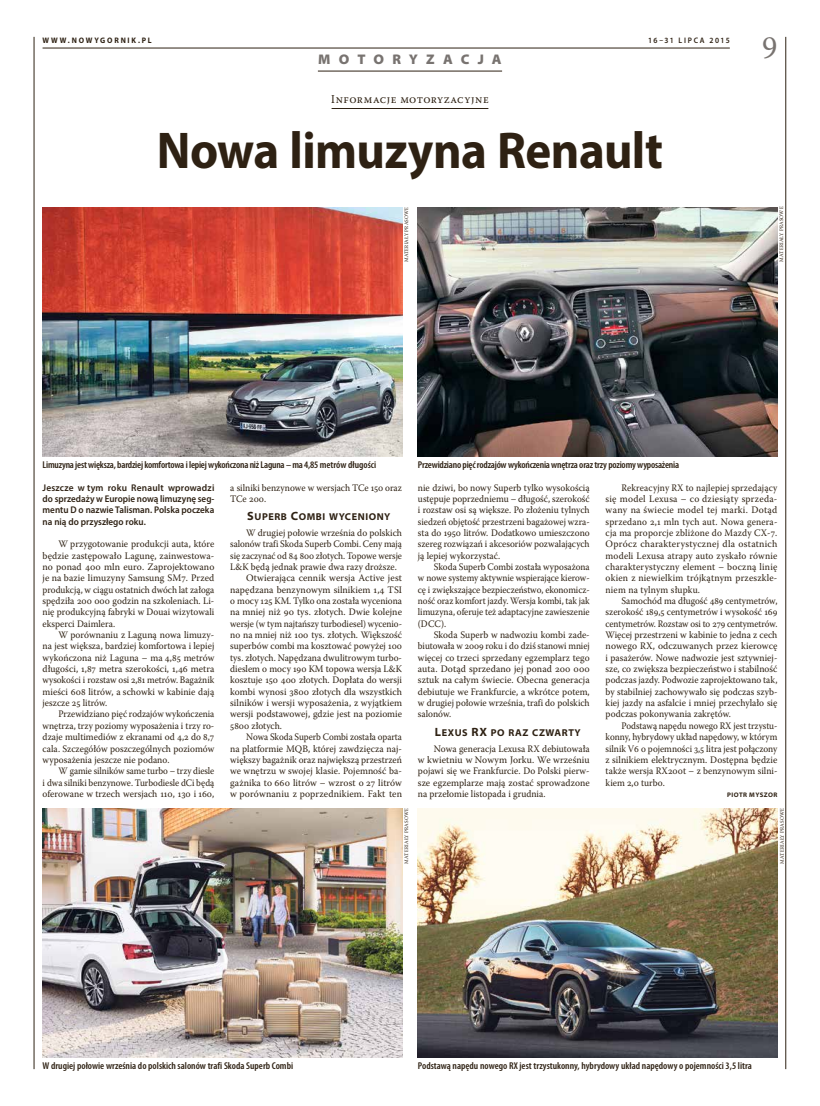
<style>
.page{position:relative;width:820px;height:1106px;background:#fff}
.page>*{position:absolute;margin:0;border:0;box-sizing:border-box;transform-origin:0 0}
.t1{font:700 52px "Myriad Pro";letter-spacing:-.015em;color:#2e2113;scale:.94 1}
.t2{font:32px "Warnock Pro";color:#787370;scale:.94 1}
.t3{font:900 semi-expanded 14px "Myriad Pro";letter-spacing:.615em;color:#787370;scale:.94 1}
.t4{font:12px "Warnock Pro";letter-spacing:.05em;color:#2e2113;scale:.94 1}
.t5{font:10px "Myriad Pro Bold Semi Ext SC830";letter-spacing:.06em;color:#2e2113;scale:.94 1}
.t6{font:9.9px/11.3px "Warnock Pro";color:#2e2113;text-align:justify;scale:.94 1}
.t7{font:9.9px/11.3px "Warnock Pro";color:#2e2113;text-align:justify;scale:.93 1}
.t8{font:9.9px/11.3px "Warnock Pro";color:#2e2113;text-align:justify;scale:.92 1}
.t9{font:9.9px/11.3px "Warnock Pro";color:#2e2113;text-align:justify;scale:.95 1}
.t10{font:600 condensed 9.9px "Myriad Pro";letter-spacing:-.01em;color:#2e2113;scale:1.04 1}
.t11{font:9.9px/11.3px "Warnock Pro";color:#2e2113;text-align:justify;scale:.91 1}
.t12{font:9.9px "Warnock Pro";color:#2e2113;scale:.96 1}
.t13{font:9.9px "Warnock Pro";color:#2e2113}
.t14{font:600 9.7px/11.3px "Myriad Pro";color:#2e2113;text-align:justify}
.t15{font:700 8px "Myriad Pro";letter-spacing:.235em;color:#2e2113;scale:.94 1}
.t16{font:600 8px "Myriad Pro";letter-spacing:.205em;color:#2e2113;scale:.94 1}
.t17{font:700 semi-expanded 6.6px "Myriad Pro";letter-spacing:.07em;color:#2e2113;scale:.94 1}
.t18{font:5.3px "Warnock Pro";letter-spacing:.025em;color:#2e2113;scale:.94 1}
.s1{font-size:12px}
</style>
<div class="page">
<hr style="left:34px;top:37px;width:1px;height:1032px;background:#2e2113">
<hr style="left:785px;top:37px;width:1px;height:1032px;background:#2e2113">
<hr style="left:43px;top:48px;width:686px;height:1px;background:#2e2113">
<hr style="left:318px;top:71px;width:184px;height:1px;background:#2e2113">
<hr style="left:331px;top:108px;width:157px;height:1px;background:#2e2113">
<img style="left:43px;top:808px;width:359px;height:249px">
<img style="left:43px;top:207px;width:359px;height:249px">
<img style="left:418px;top:808px;width:359px;height:249px">
<img style="left:418px;top:207px;width:359px;height:249px">
<p class="t15" style="left:43px;top:35px;width:117px">WWW.NOWYGORNIK.PL</p>
<h3 class="t3" style="left:318px;top:51px;width:196px">MOTORYZACJA</h3>
<p class="t16" style="left:648px;top:35px;width:88px">16–31 LIPCA 2015</p>
<h2 class="t2" style="left:762px;top:28px;width:18px">9</h2>
<p class="t4" style="left:331px;top:92px;width:169px">Informacje motoryzacyjne</p>
<h1 class="t1" style="left:157px;top:117px;width:539px">Nowa limuzyna Renault</h1>
<p class="t18" style="left:403px;top:262px;width:60px;rotate:-90deg">MATERIAŁY PRASOWE</p>
<p class="t18" style="left:777px;top:262px;width:60px;rotate:-90deg">MATERIAŁY PRASOWE</p>
<p class="t10" style="left:43px;top:459px;width:322px">Limuzyna jest większa, bardziej komfortowa i lepiej wykończona niż Laguna – ma 4,85 metrów długości</p>
<p class="t10" style="left:418px;top:459px;width:253px">Przewidziano pięć rodzajów wykończenia wnętrza oraz trzy poziomy wyposażenia</p>
<p class="t14" style="left:43px;top:481px;width:173px">Jeszcze w tym roku Renault wprowadzi do sprzedaży w Europie nową limuzynę seg&shy;mentu D o nazwie Talisman. Polska poczeka na nią do przyszłego roku.</p>
<p class="t9" style="left:43px;top:538px;width:182px;text-indent:16px">W przygotowanie produkcji auta, które będzie zastępowało Lagunę, zainwestowa&shy;no ponad 400 mln euro. Zaprojektowano je na bazie limuzyny Samsung SM7. Przed produkcją, w ciągu ostatnich dwóch lat załoga spędziła 200 000 godzin na szkoleniach. Li&shy;nię produkcyjną fabryki w Douai wizytowali eksperci Daimlera.</p>
<p class="t9" style="left:43px;top:629px;width:182px;text-indent:16px">W porównaniu z Laguną nowa limuzy&shy;na jest większa, bardziej komfortowa i lepiej wykończona niż Laguna – ma 4,85 metrów długości, 1,87 metra szerokości, 1,46 metra wysokości i rozstaw osi 2,81 metrów. Bagażnik mieści 608 litrów, a schowki w kabinie dają jeszcze 25 litrów.</p>
<p class="t8" style="left:43px;top:708px;width:188px;text-indent:16px">Przewidziano pięć rodzajów wykończenia wnętrza, trzy poziomy wyposażenia i trzy ro&shy;dzaje multimediów z ekranami od 4,2 do 8,7 cala. Szczegółów poszczególnych poziomów wyposażenia jeszcze nie podano.</p>
<p class="t11" style="left:43px;top:765px;width:190px;text-indent:16px">W gamie silników same turbo – trzy diesle i dwa silniki benzynowe. Turbodiesle dCi będą oferowane w trzech wersjach 110, 130 i 160,</p>
<p class="t6" style="left:230px;top:481px;width:184px">a silniki benzynowe w wersjach TCe 150 oraz<br>TCe 200.</p>
<p class="t5" style="left:247px;top:511px;width:154px"><span class="s1">S</span>UPERB <span class="s1">C</span>OMBI WYCENIONY</p>
<p class="t6" style="left:246px;top:527px;width:167px">W drugiej połowie września do polskich</p>
<p class="t8" style="left:230px;top:538px;width:188px">salonów trafi Skoda Superb Combi. Ceny mają</p>
<p class="t11" style="left:230px;top:549px;width:190px">się zaczynać od 84 800 złotych. Topowe wersje</p>
<p class="t6" style="left:230px;top:561px;width:179px">L&amp;K będą jednak prawie dwa razy droższe.</p>
<p class="t13" style="left:246px;top:572px;width:157px">Otwierająca cennik wersja Active jest</p>
<p class="t12" style="left:230px;top:583px;width:180px">napędzana benzynowym silnikiem 1,4 TSI</p>
<p class="t7" style="left:230px;top:595px;width:186px">o mocy 125 KM. Tylko ona została wyceniona</p>
<p class="t12" style="left:230px;top:606px;width:180px">na mniej niż 90 tys. złotych. Dwie kolejne</p>
<p class="t8" style="left:230px;top:617px;width:188px">wersje (w tym najtańszy turbodiesel) wycenio-</p>
<p class="t6" style="left:230px;top:629px;width:184px">no na mniej niż 100 tys. złotych. Większość</p>
<p class="t6" style="left:230px;top:640px;width:184px">superbów combi ma kosztować powyżej 100</p>
<p class="t6" style="left:230px;top:651px;width:184px">tys. złotych. Napędzana dwulitrowym turbo-</p>
<p class="t6" style="left:230px;top:663px;width:184px">dieslem o mocy 190 KM topowa wersja L&amp;K</p>
<p class="t6" style="left:230px;top:674px;width:184px">kosztuje 150 400 złotych. Dopłata do wersji</p>
<p class="t12" style="left:230px;top:685px;width:180px">kombi wynosi 3800 złotych dla wszystkich</p>
<p class="t12" style="left:230px;top:697px;width:180px">silników i wersji wyposażenia, z wyjątkiem</p>
<p class="t9" style="left:230px;top:708px;width:182px">wersji podstawowej, gdzie jest na poziomie</p>
<p class="t6" style="left:230px;top:719px;width:57px">5800 złotych.</p>
<p class="t11" style="left:246px;top:731px;width:173px">Nowa Skoda Superb Combi została oparta</p>
<p class="t9" style="left:230px;top:742px;width:182px">na platformie MQB, której zawdzięcza naj-</p>
<p class="t6" style="left:230px;top:753px;width:184px">większy bagażnik oraz największą przestrzeń</p>
<p class="t9" style="left:230px;top:765px;width:182px">we wnętrzu w swojej klasie. Pojemność ba-</p>
<p class="t12" style="left:230px;top:776px;width:180px">gażnika to 660 litrów – wzrost o 27 litrów</p>
<p class="t13" style="left:230px;top:787px;width:173px">w porównaniu z poprzednikiem. Fakt ten</p>
<p class="t6" style="left:418px;top:481px;width:184px">nie dziwi, bo nowy Superb tylko wysokością ustępuje poprzedniemu – długość, szerokość i rozstaw osi są większe. Po złożeniu tylnych siedzeń objętość przestrzeni bagażowej wzra&shy;sta do 1950 litrów. Dodatkowo umieszczono szereg rozwiązań i akcesoriów pozwalających ją lepiej wykorzystać.</p>
<p class="t8" style="left:418px;top:561px;width:188px;text-indent:16px">Skoda Superb Combi została wyposażona w nowe systemy aktywnie wspierające kierow&shy;cę i zwiększające bezpieczeństwo, ekonomicz&shy;ność oraz komfort jazdy. Wersja kombi, tak jak limuzyna, oferuje też adaptacyjne zawieszenie (DCC).</p>
<p class="t6" style="left:418px;top:629px;width:184px;text-indent:16px">Skoda Superb w nadwoziu kombi zade&shy;biutowała w 2009 roku i do dziś stanowi mniej więcej co trzeci sprzedany egzemplarz tego auta. Dotąd sprzedano jej ponad 200 000 sztuk na całym świecie. Obecna generacja debiutuje we Frankfurcie, a wkrótce potem, w drugiej połowie września, trafi do polskich salonów.</p>
<p class="t5" style="left:435px;top:727px;width:157px"><span class="s1">L</span>EXUS <span class="s1">RX</span> PO RAZ CZWARTY</p>
<p class="t6" style="left:418px;top:742px;width:184px;text-indent:16px">Nowa generacja Lexusa RX debiutowała w kwietniu w Nowym Jorku. We wrześniu pojawi się we Frankfurcie. Do Polski pierw&shy;sze egzemplarze mają zostać sprowadzone na przełomie listopada i grudnia.</p>
<p class="t7" style="left:605px;top:481px;width:186px;text-indent:16px">Rekreacyjny RX to najlepiej sprzedający się model Lexusa – co dziesiąty sprzeda&shy;wany na świecie model tej marki. Dotąd sprzedano 2,1 mln tych aut. Nowa genera&shy;cja ma proporcje zbliżone do Mazdy CX-7.<br>Oprócz charakterystycznej dla ostatnich modeli Lexusa atrapy auto zyskało równie charakterystyczny element – boczną linię okien z niewielkim trójkątnym przeszkle&shy;niem na tylnym słupku.</p>
<p class="t7" style="left:605px;top:595px;width:186px;text-indent:16px">Samochód ma długość 489 centymetrów, szerokość 189,5 centymetrów i wysokość 169 centymetrów. Rozstaw osi to 279 centymetrów.<br>Więcej przestrzeni w kabinie to jedna z cech nowego RX, odczuwanych przez kierowcę i pasażerów. Nowe nadwozie jest sztywniej&shy;sze, co zwiększa bezpieczeństwo i stabilność podczas jazdy. Podwozie zaprojektowano tak, by stabilniej zachowywało się podczas szyb&shy;kiej jazdy na asfalcie i mniej przechylało się podczas pokonywania zakrętów.</p>
<p class="t8" style="left:605px;top:719px;width:188px;text-indent:16px">Podstawą napędu nowego RX jest trzystu&shy;konny, hybrydowy układ napędowy, w którym silnik V6 o pojemności 3,5 litra jest połączony z silnikiem elektrycznym. Dostępna będzie także wersja RX200t – z benzynowym silni&shy;kiem 2,0 turbo.</p>
<p class="t17" style="left:727px;top:791px;width:55px">PIOTR MYSZOR</p>
<p class="t18" style="left:403px;top:863px;width:60px;rotate:-90deg">MATERIAŁY PRASOWE</p>
<p class="t18" style="left:778px;top:863px;width:60px;rotate:-90deg">MATERIAŁY PRASOWE</p>
<p class="t10" style="left:43px;top:1060px;width:242px">W drugiej połowie września do polskich salonów trafi Skoda Superb Combi</p>
<p class="t10" style="left:418px;top:1060px;width:322px">Podstawą napędu nowego RX jest trzystukonny, hybrydowy układ napędowy o pojemności 3,5 litra</p>
</div>
